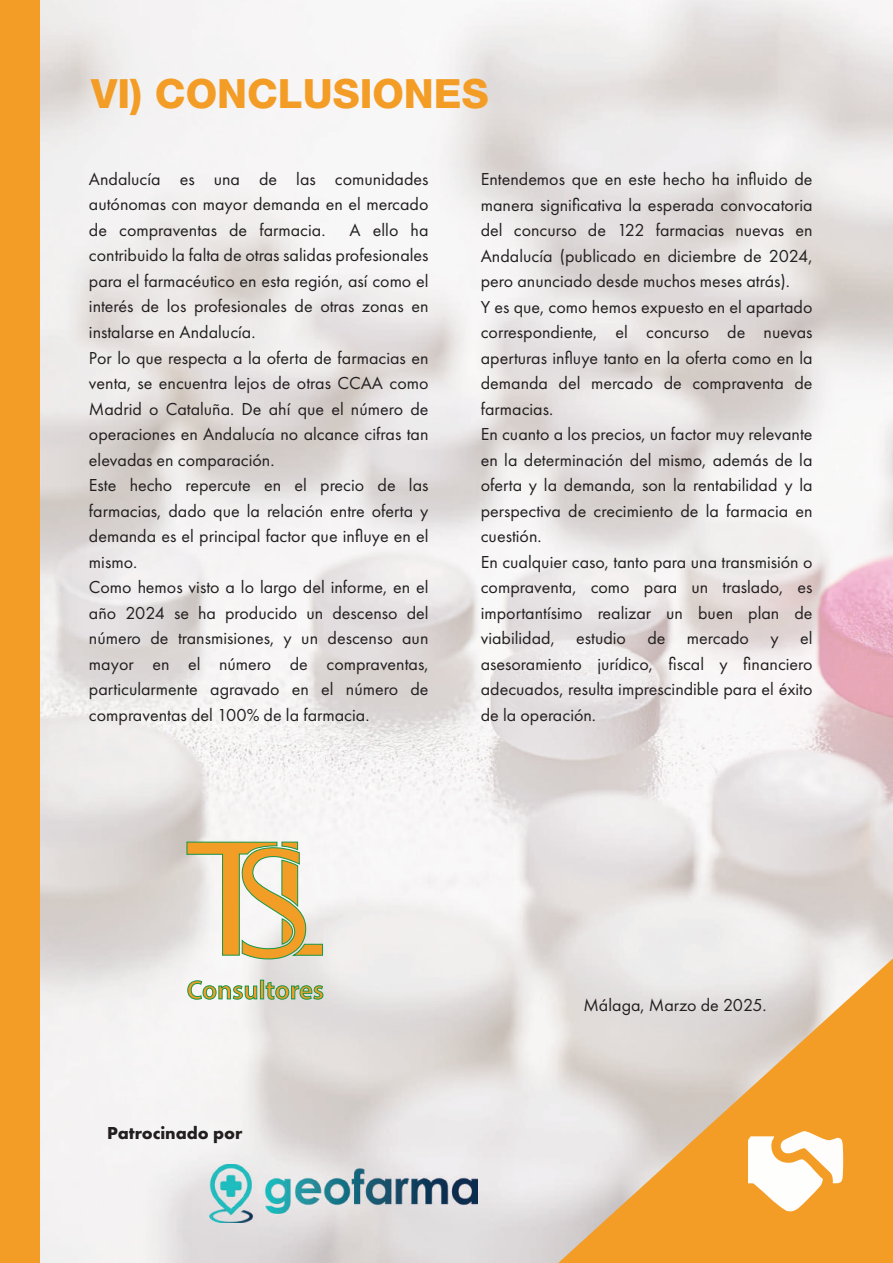
<style>
.page{position:relative;width:893px;height:1263px;background:#fff}
.page>*{position:absolute;margin:0;border:0;box-sizing:border-box;transform-origin:0 0}
.t1{font:800 40.5px "Helvetica Neue";color:#f39d26}
.t2{font:18px/25.5px "Futura PT";color:#231f20}
.t3{font:700 18px "Futura PT";color:#231f20}
</style>
<div class="page">
<img style="left:40px;top:0;width:853px;height:1263px">
<svg style="left:558px;top:958px;width:335px;height:305px;background:#e8be87"></svg>
<div style="left:0;top:0;width:40px;height:1263px;background:#f39d26"></div>
<svg style="left:748px;top:1131px;width:95px;height:81px"></svg>
<svg style="left:186px;top:841px;width:138px;height:119px"></svg>
<svg style="left:187px;top:980px;width:136px;height:20px"></svg>
<img style="left:210px;top:1164px;width:267px;height:59px">
<h1 class="t1" style="left:91px;top:61px;width:399px">VI) CONCLUSIONES</h1>
<p class="t2" style="left:89px;top:166px;width:341px;text-align:justify">Andalucía es una de las comunidades autónomas con mayor demanda en el mercado de compraventas de farmacia.</p>
<p class="t2" style="left:89px;top:217px;width:341px;text-indent:261px">A ello ha contribuido la falta de otras salidas profesionales para el farmacéutico en esta región, así como el interés de los profesionales de otras zonas en instalarse en Andalucía.<br>Por lo que respecta a la oferta de farmacias en venta, se encuentra lejos de otras CCAA como Madrid o Cataluña. De ahí que el número de operaciones en Andalucía no alcance cifras tan elevadas en comparación.<br>Este hecho repercute en el precio de las farmacias, dado que la relación entre oferta y demanda es el principal factor que influye en el mismo.<br>Como hemos visto a lo largo del informe, en el año 2024 se ha producido un descenso del número de transmisiones, y un descenso aun mayor en el número de compraventas, particularmente agravado en el número de compraventas del 100% de la farmacia.</p>
<p class="t2" style="left:481px;top:166px;width:333px">Entendemos que en este hecho ha influido de manera significativa la esperada convocatoria del concurso de 122 farmacias nuevas en Andalucía (publicado en diciembre de 2024, pero anunciado desde muchos meses atrás).<br>Y es que, como hemos expuesto en el apartado correspondiente, el concurso de nuevas aperturas influye tanto en la oferta como en la demanda del mercado de compraventa de farmacias.<br>En cuanto a los precios, un factor muy relevante en la determinación del mismo, además de la oferta y la demanda, son la rentabilidad y la perspectiva de crecimiento de la farmacia en cuestión.<br>En cualquier caso, tanto para una transmisión o compraventa, como para un traslado, es importantísimo realizar un buen plan de viabilidad, estudio de mercado y el asesoramiento jurídico, fiscal y financiero adecuados, resulta imprescindible para el éxito de la operación.</p>
<p class="t3" style="left:107px;top:1121px;width:137px">Patrocinado por</p>
<p class="t2" style="left:583px;top:992px;width:185px">Málaga, Marzo de 2025.</p>
</div>
